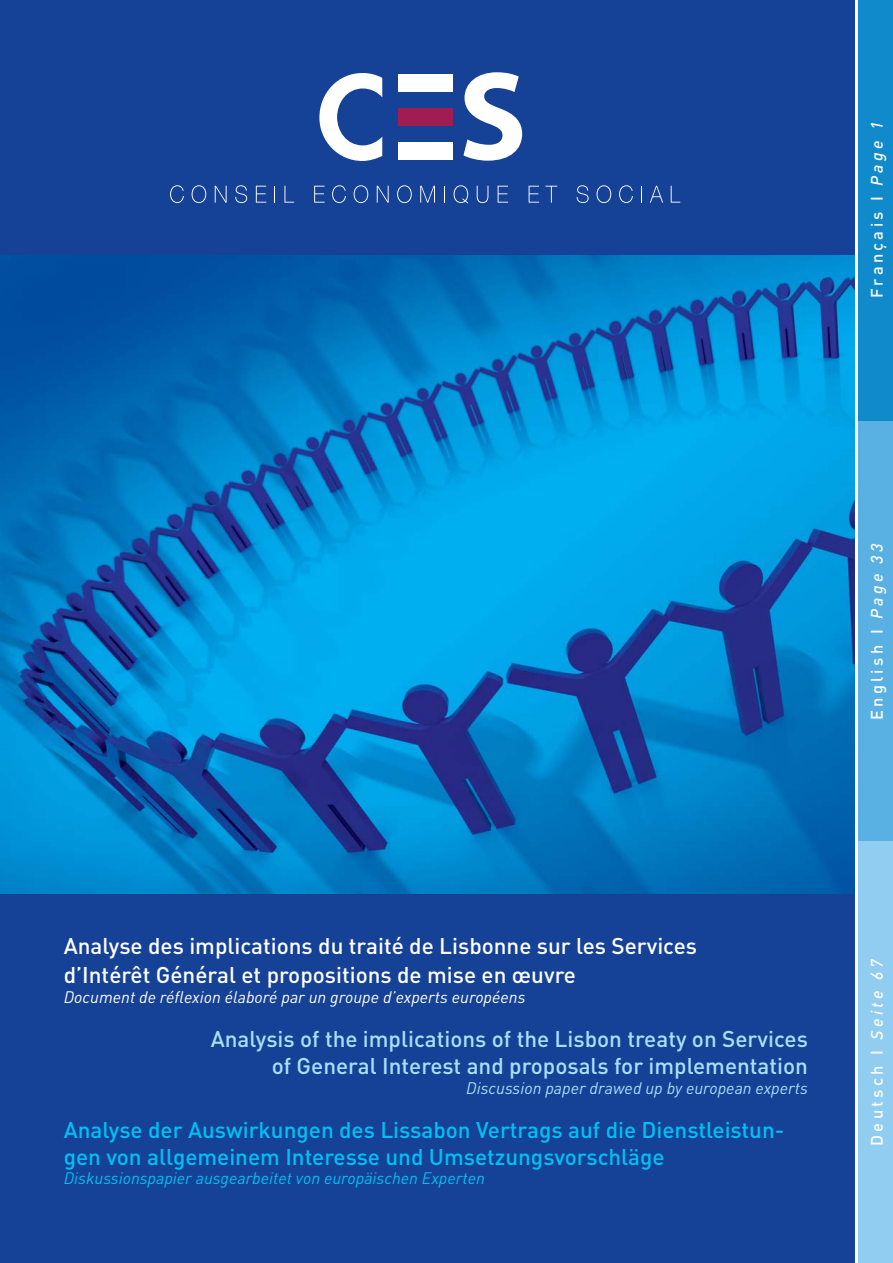
<style>
.page{position:relative;width:893px;height:1263px;background:#fff}
.page>*{position:absolute;margin:0;border:0;box-sizing:border-box;transform-origin:0 0}
.t1{font:500 22.5px/27px "DIN";color:#00c0f3}
.t2{font:500 22.5px/27px "DIN";color:#aae0fa;text-align:right}
.t3{font:500 22.5px/28.8px "DIN";color:#fff}
.t4{font:italic 16.5px "DIN";color:#fff}
.t5{font:italic 16.5px "DIN";color:#00c0f3}
.t6{font:500 16.5px "DIN";letter-spacing:.2em;color:#fff}
.t7{font:italic 16.5px "DIN";color:#aae0fa}
.s1{font-style:italic}
</style>
<div class="page">
<div style="left:0;top:0;width:855px;height:1263px;background:#154296"></div>
<svg style="left:170px;top:185px;width:14px;height:18px"></svg>
<svg style="left:192px;top:185px;width:14px;height:18px"></svg>
<svg style="left:215px;top:186px;width:12px;height:17px"></svg>
<svg style="left:235px;top:185px;width:12px;height:18px"></svg>
<svg style="left:256px;top:186px;width:10px;height:17px"></svg>
<svg style="left:274px;top:186px;width:1px;height:17px"></svg>
<svg style="left:284px;top:186px;width:10px;height:17px"></svg>
<svg style="left:314px;top:186px;width:11px;height:17px"></svg>
<svg style="left:332px;top:185px;width:14px;height:18px"></svg>
<svg style="left:354px;top:185px;width:14px;height:18px"></svg>
<svg style="left:377px;top:186px;width:12px;height:17px"></svg>
<svg style="left:397px;top:185px;width:15px;height:18px"></svg>
<svg style="left:420px;top:186px;width:15px;height:17px"></svg>
<svg style="left:444px;top:186px;width:1px;height:17px"></svg>
<svg style="left:454px;top:185px;width:14px;height:18px"></svg>
<svg style="left:477px;top:186px;width:11px;height:17px"></svg>
<svg style="left:498px;top:186px;width:10px;height:17px"></svg>
<svg style="left:529px;top:186px;width:10px;height:17px"></svg>
<svg style="left:545px;top:186px;width:12px;height:17px"></svg>
<svg style="left:577px;top:185px;width:12px;height:18px"></svg>
<svg style="left:597px;top:185px;width:14px;height:18px"></svg>
<svg style="left:619px;top:185px;width:14px;height:18px"></svg>
<svg style="left:641px;top:186px;width:1px;height:17px"></svg>
<svg style="left:650px;top:186px;width:13px;height:17px"></svg>
<svg style="left:671px;top:186px;width:9px;height:17px"></svg>
<svg style="left:463px;top:72px;width:59px;height:89px"></svg>
<svg style="left:319px;top:73px;width:63px;height:88px"></svg>
<div style="left:398px;top:109px;width:54px;height:17px;background:#9f1d51"></div>
<div style="left:398px;top:74px;width:54px;height:17px;background:#fff"></div>
<div style="left:398px;top:143px;width:54px;height:17px;background:#fff"></div>
<img style="left:0;top:255px;width:855px;height:638px">
<div style="left:859px;top:0;width:34px;height:421px;background:#108acb"></div>
<div style="left:859px;top:421px;width:34px;height:421px;background:#58b0e3"></div>
<div style="left:859px;top:842px;width:34px;height:421px;background:#90cdf0"></div>
<p class="t6" style="left:871px;top:298px;width:178px;rotate:-90deg">Français I <span class="s1">Page 1</span></p>
<p class="t6" style="left:871px;top:720px;width:178px;rotate:-90deg">English I <span class="s1">Page 33</span></p>
<p class="t3" style="left:64px;top:934px;width:635px">Analyse des implications du traité de Lisbonne sur les Services d’Intérêt Général et propositions de mise en œuvre</p>
<p class="t4" style="left:64px;top:991px;width:463px">Document de réflexion élaboré par un groupe d’experts européens</p>
<p class="t2" style="left:211px;top:1028px;width:599px">Analysis of the implications of the Lisbon treaty on Services of General Interest and proposals for implementation</p>
<p class="t7" style="left:466px;top:1082px;width:343px">Discussion paper drawed up by european experts</p>
<p class="t1" style="left:64px;top:1118px;width:722px">Analyse der Auswirkungen des Lissabon Vertrags auf die Dienstleistun&shy;gen von allgemeinem Interesse und Umsetzungsvorschläge</p>
<p class="t5" style="left:64px;top:1172px;width:423px">Diskussionspapier ausgearbeitet von europäischen Experten</p>
<p class="t6" style="left:871px;top:1146px;width:187px;rotate:-90deg">Deutsch I <span class="s1">Seite 67</span></p>
</div>
